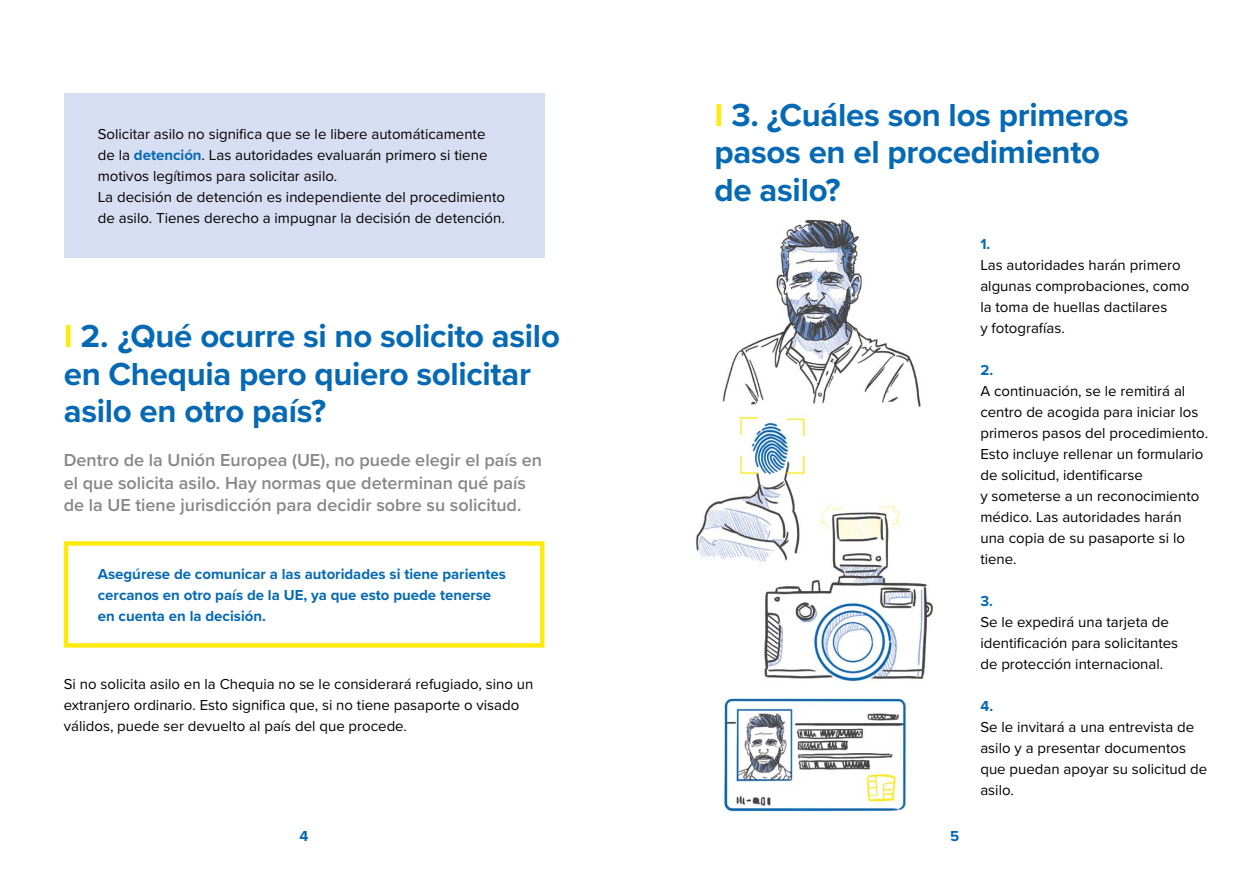
<style>
.page{position:relative;width:1259px;height:893px;background:#fff}
.page>*{position:absolute;margin:0;border:0;box-sizing:border-box;transform-origin:0 0}
.t1{font:700 33px/37.5px "Proxima Nova";letter-spacing:-.01em;color:#056ab3}
.t2{font:600 18px/22.5px "Proxima Nova";color:#898686}
.t3{font:15px/21px "Proxima Nova";color:#000}
.t4{font:700 15px/21px "Proxima Nova";color:#056ab3}
.s1{font-weight:700;color:#056ab3}
.s2{color:#feea0f}
</style>
<div class="page">
<div style="left:64px;top:94px;width:480px;height:164px;background:#d8def2"></div>
<div style="left:64px;top:541px;width:480px;height:107px;border:4px solid #feea0f"></div>
<img style="left:723px;top:698px;width:184px;height:114px">
<img style="left:722px;top:219px;width:199px;height:188px">
<img style="left:764px;top:504px;width:169px;height:178px">
<img style="left:696px;top:416px;width:117px;height:149px">
<p class="t3" style="left:98px;top:123px;width:409px">Solicitar asilo no significa que se le libere automáticamente de la <span class="s1">detención</span>. Las autoridades evaluarán primero si tiene motivos legítimos para solicitar asilo.<br>La decisión de detención es independiente del procedimiento de asilo. Tienes derecho a impugnar la decisión de detención.</p>
<h1 class="t1" style="left:64px;top:317px;width:497px"><span class="s2">I</span> 2. ¿Qué ocurre si no solicito asilo en Chequia pero quiero solicitar asilo en otro país?</h1>
<p class="t2" style="left:64px;top:449px;width:480px">Dentro de la Unión Europea (UE), no puede elegir el país en el que solicita asilo. Hay normas que determinan qué país de la UE tiene jurisdicción para decidir sobre su solicitud.</p>
<p class="t4" style="left:98px;top:563px;width:410px">Asegúrese de comunicar a las autoridades si tiene parientes cercanos en otro país de la UE, ya que esto puede tenerse en cuenta en la decisión.</p>
<p class="t3" style="left:64px;top:673px;width:471px">Si no solicita asilo en la Chequia no se le considerará refugiado, sino un extranjero ordinario. Esto significa que, si no tiene pasaporte o visado válidos, puede ser devuelto al país del que procede.</p>
<h1 class="t1" style="left:714px;top:95px;width:416px"><span class="s2">I</span> 3. ¿Cuáles son los primeros pasos en el procedimiento de asilo?</h1>
<p class="t4" style="left:980px;top:233px;width:12px">1.</p>
<p class="t3" style="left:980px;top:254px;width:211px">Las autoridades harán primero algunas comprobaciones, como la toma de huellas dactilares<br>y fotografías.</p>
<p class="t4" style="left:980px;top:359px;width:14px">2.</p>
<p class="t3" style="left:980px;top:380px;width:229px">A continuación, se le remitirá al centro de acogida para iniciar los primeros pasos del procedimiento.<br>Esto incluye rellenar un formulario de solicitud, identificarse<br>y someterse a un reconocimiento médico. Las autoridades harán una copia de su pasaporte si lo tiene.</p>
<p class="t4" style="left:980px;top:590px;width:14px">3.</p>
<p class="t3" style="left:980px;top:611px;width:199px">Se le expedirá una tarjeta de identificación para solicitantes de protección internacional.</p>
<p class="t4" style="left:980px;top:695px;width:14px">4.</p>
<p class="t3" style="left:980px;top:716px;width:228px">Se le invitará a una entrevista de asilo y a presentar documentos que puedan apoyar su solicitud de asilo.</p>
<p class="t4" style="left:300px;top:825px;width:10px">4</p>
<p class="t4" style="left:950px;top:825px;width:11px">5</p>
</div>
